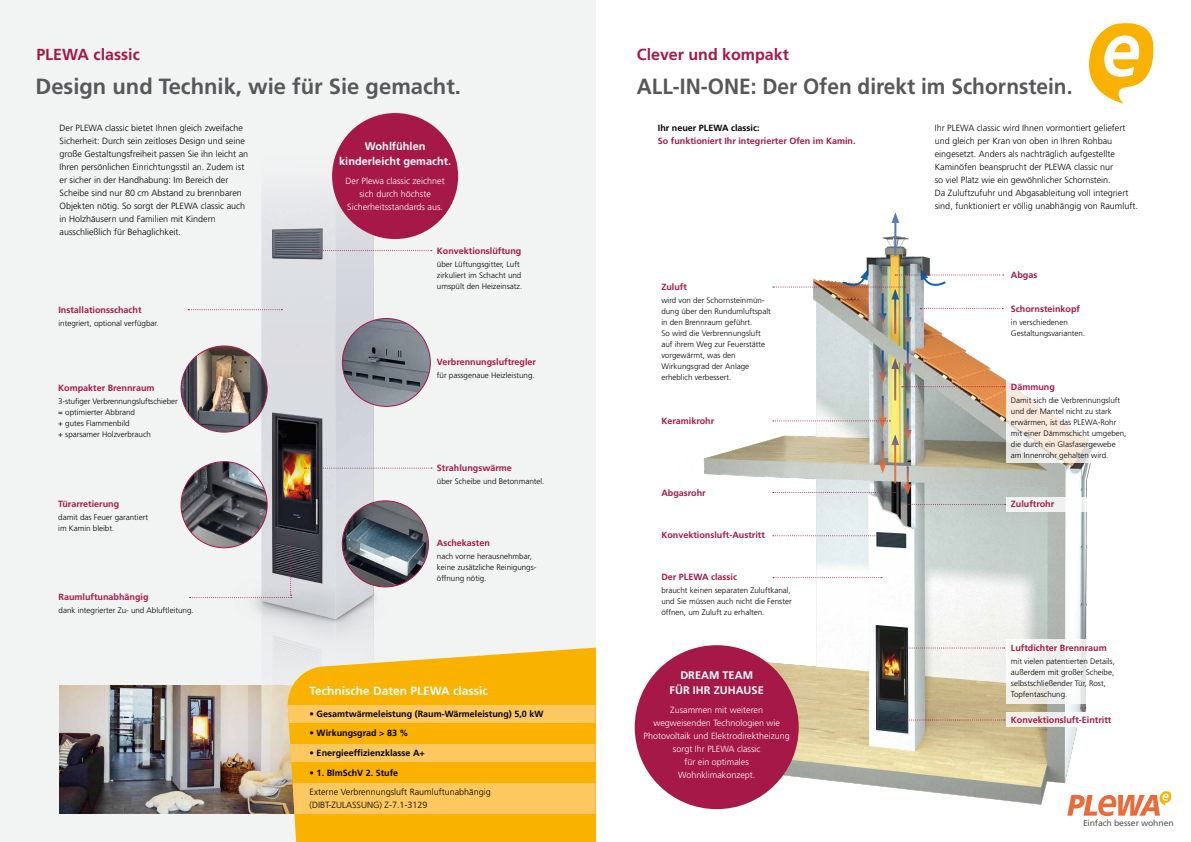
<style>
.page{position:relative;width:1191px;height:842px;background:#fff}
.page>*{position:absolute;margin:0;border:0;box-sizing:border-box;transform-origin:0 0}
.t1{font:700 22px "Frutiger LT Pro";color:#58585a;scale:.95 1}
.t2{font:700 22px "Frutiger LT Pro";color:#58585a}
.t3{font:700 16px "Frutiger LT Pro";color:#a51848}
.t4{font:700 12px "Frutiger LT Pro";color:#fff}
.t5{font:700 11px/15px "Frutiger LT Pro";color:#fff;text-align:center}
.t6{font:300 9px/13px "Frutiger LT Pro";color:#000}
.t7{font:700 9px "Frutiger LT Pro";color:#a51848}
.t8{font:300 9px/13px "Frutiger LT Pro";color:#fff;text-align:center}
.t9{font:700 9px "Frutiger LT Pro";color:#000}
.t10{font:8.7px "Frutiger LT Pro";letter-spacing:-.015em;color:#58585a}
.t11{font:300 8px/11px "Frutiger LT Pro";color:#000}
</style>
<div class="page">
<div style="left:0;top:0;width:595px;height:842px;background:#f2f3f3"></div>
<img style="left:59px;top:686px;width:227px;height:128px">
<img style="left:233px;top:113px;width:156px;height:671px">
<img style="left:636px;top:222px;width:455px;height:588px">
<svg style="left:773px;top:492px;width:122px;height:1px"></svg>
<svg style="left:773px;top:535px;width:117px;height:1px"></svg>
<svg style="left:773px;top:577px;width:109px;height:1px"></svg>
<svg style="left:1006px;top:379px;width:89px;height:84px"></svg>
<svg style="left:901px;top:647px;width:103px;height:1px"></svg>
<svg style="left:188px;top:309px;width:94px;height:1px"></svg>
<svg style="left:189px;top:539px;width:103px;height:59px"></svg>
<div style="left:332px;top:113px;width:126px;height:126px;background:#a51848;border-radius:50%"></div>
<img style="left:342px;top:501px;width:86px;height:86px;border-radius:43px">
<img style="left:181px;top:346px;width:86px;height:86px;border-radius:43px">
<img style="left:181px;top:462px;width:86px;height:86px">
<svg style="left:304px;top:468px;width:128px;height:1px"></svg>
<svg style="left:920px;top:308px;width:83px;height:1px"></svg>
<svg style="left:313px;top:250px;width:119px;height:1px"></svg>
<img style="left:342px;top:318px;width:88px;height:88px;border-radius:44px">
<hr style="left:894px;top:441px;width:2px;height:42px;background:#fff">
<hr style="left:894px;top:219px;width:2px;height:37px;background:#597cb9">
<svg style="left:891px;top:212px;width:8px;height:11px"></svg>
<hr style="left:894px;top:296px;width:2px;height:38px;background:#fff">
<hr style="left:894px;top:365px;width:2px;height:35px;background:#fff">
<hr style="left:881px;top:293px;width:2px;height:24px;background:#fff">
<svg style="left:878px;top:313px;width:8px;height:11px"></svg>
<hr style="left:906px;top:294px;width:2px;height:27px;background:#fff">
<svg style="left:904px;top:317px;width:7px;height:11px"></svg>
<hr style="left:881px;top:350px;width:2px;height:26px;background:#fff">
<hr style="left:881px;top:441px;width:2px;height:25px;background:#fff">
<svg style="left:878px;top:463px;width:8px;height:10px"></svg>
<hr style="left:881px;top:396px;width:2px;height:25px;background:#fff">
<hr style="left:906px;top:342px;width:2px;height:25px;background:#fff">
<img style="left:878px;top:358px;width:126px;height:29px">
<hr style="left:906px;top:408px;width:2px;height:26px;background:#fff">
<hr style="left:906px;top:466px;width:2px;height:22px;background:#fff">
<svg style="left:904px;top:484px;width:7px;height:11px"></svg>
<img style="left:773px;top:269px;width:230px;height:31px">
<svg style="left:773px;top:418px;width:138px;height:27px"></svg>
<svg style="left:1067px;top:790px;width:104px;height:26px"></svg>
<svg style="left:1006px;top:497px;width:85px;height:14px"></svg>
<svg style="left:1006px;top:712px;width:85px;height:15px"></svg>
<svg style="left:1006px;top:639px;width:85px;height:65px"></svg>
<svg style="left:894px;top:719px;width:110px;height:1px"></svg>
<svg style="left:908px;top:504px;width:97px;height:1px"></svg>
<svg style="left:1089px;top:23px;width:65px;height:80px"></svg>
<svg style="left:286px;top:636px;width:309px;height:206px;fill:#f9b200"></svg>
<div style="left:286px;top:705px;width:309px;height:17px;background:#fcc85f"></div>
<div style="left:286px;top:745px;width:309px;height:17px;background:#fcc85f"></div>
<div style="left:286px;top:783px;width:309px;height:31px;background:#fcc85f"></div>
<div style="left:635px;top:645px;width:163px;height:164px;background:#a51848;border-radius:50%"></div>
<h2 class="t3" style="left:36px;top:45px;width:105px">PLEWA classic</h2>
<h1 class="t2" style="left:35px;top:73px;width:427px">Design und Technik, wie für Sie gemacht.</h1>
<p class="t6" style="left:60px;top:122px;width:190px">Der PLEWA classic bietet Ihnen gleich zweifache Sicherheit: Durch sein zeitloses Design und seine große Gestaltungsfreiheit passen Sie ihn leicht an Ihren persönlichen Einrichtungsstil an. Zudem ist er sicher in der Handhabung: Im Bereich der Scheibe sind nur 80 cm Abstand zu brennbaren Objekten nötig. So sorgt der PLEWA classic auch in Holzhäusern und Familien mit Kindern ausschließlich für Behaglichkeit.</p>
<p class="t6" style="left:934px;top:122px;width:205px">Ihr PLEWA classic wird Ihnen vormontiert geliefert und gleich per Kran von oben in Ihren Rohbau eingesetzt. Anders als nachträglich aufgestellte Kaminöfen beansprucht der PLEWA classic nur<br>so viel Platz wie ein gewöhnlicher Schornstein.<br>Da Zuluftzufuhr und Abgasableitung voll integriert sind, funktioniert er völlig unabhängig von Raumluft.</p>
<h2 class="t3" style="left:637px;top:45px;width:154px">Clever und kompakt</h2>
<h1 class="t1" style="left:637px;top:73px;width:460px">ALL-IN-ONE: Der Ofen direkt im Schornstein.</h1>
<p class="t9" style="left:658px;top:123px;width:103px">Ihr neuer PLEWA classic:</p>
<p class="t7" style="left:658px;top:136px;width:199px">So funktioniert Ihr integrierter Ofen im Kamin.</p>
<h3 class="t5" style="left:339px;top:139px;width:113px">Wohlfühlen kinderleicht gemacht.</h3>
<p class="t8" style="left:346px;top:174px;width:100px">Der Plewa classic zeichnet sich durch höchste<br>Sicherheitsstandards aus.</p>
<p class="t7" style="left:58px;top:304px;width:84px">Installationsschacht</p>
<p class="t11" style="left:58px;top:318px;width:102px">integriert, optional verfügbar.</p>
<p class="t7" style="left:58px;top:383px;width:98px">Kompakter Brennraum</p>
<p class="t11" style="left:58px;top:396px;width:121px">3-stufiger Verbrennungsluftschieber = optimierter Abbrand<br>+ gutes Flammenbild<br>+ sparsamer Holzverbrauch</p>
<p class="t7" style="left:58px;top:499px;width:63px">Türarretierung</p>
<p class="t11" style="left:58px;top:512px;width:91px">damit das Feuer garantiert im Kamin bleibt.</p>
<p class="t7" style="left:59px;top:591px;width:92px">Raumluftunabhängig</p>
<p class="t11" style="left:59px;top:604px;width:137px">dank integrierter Zu- und Abluftleitung.</p>
<p class="t7" style="left:437px;top:245px;width:86px">Konvektionslüftung</p>
<p class="t11" style="left:437px;top:259px;width:87px">über Lüftungsgitter, Luft zirkuliert im Schacht und umspült den Heizeinsatz.</p>
<p class="t7" style="left:437px;top:356px;width:101px">Verbrennungsluftregler</p>
<p class="t11" style="left:437px;top:369px;width:99px">für passgenaue Heizleistung.</p>
<p class="t7" style="left:437px;top:463px;width:77px">Strahlungswärme</p>
<p class="t11" style="left:437px;top:476px;width:109px">über Scheibe und Betonmantel.</p>
<p class="t7" style="left:437px;top:538px;width:55px">Aschekasten</p>
<p class="t11" style="left:437px;top:551px;width:101px">nach vorne herausnehmbar, keine zusätzliche Reinigungs&shy;öffnung nötig.</p>
<h3 class="t4" style="left:310px;top:683px;width:180px">Technische Daten PLEWA classic</h3>
<p class="t9" style="left:310px;top:708px;width:235px">• Gesamtwärmeleistung (Raum-Wärmeleistung) 5,0 kW</p>
<p class="t9" style="left:310px;top:728px;width:100px">• Wirkungsgrad &gt; 83 %</p>
<p class="t9" style="left:310px;top:747px;width:117px">• Energieeffizienzklasse A+</p>
<p class="t9" style="left:310px;top:767px;width:90px">• 1. BlmSchV 2. Stufe</p>
<p class="t6" style="left:310px;top:786px;width:183px;line-height:12.5px">Externe Verbrennungsluft Raumluftunabhängig (DIBT-ZULASSUNG) Z-7.1-3129</p>
<p class="t7" style="left:661px;top:281px;width:27px">Zuluft</p>
<p class="t11" style="left:661px;top:295px;width:111px">wird von der Schornsteinmün&shy;dung über den Rundumluftspalt in den Brennraum geführt.<br>So wird die Verbrennungsluft auf ihrem Weg zur Feuerstätte vorgewärmt, was den<br>Wirkungsgrad der Anlage erheblich verbessert.</p>
<p class="t7" style="left:661px;top:416px;width:54px">Keramikrohr</p>
<p class="t7" style="left:661px;top:487px;width:46px">Abgasrohr</p>
<p class="t7" style="left:661px;top:529px;width:105px">Konvektionsluft-Austritt</p>
<p class="t7" style="left:661px;top:572px;width:77px">Der PLEWA classic</p>
<p class="t11" style="left:661px;top:585px;width:132px;text-align:justify">braucht keinen separaten Zuluftkanal, und Sie müssen auch nicht die Fenster öffnen, um Zuluft zu erhalten.</p>
<h3 class="t5" style="left:669px;top:668px;width:96px">DREAM TEAM<br>FÜR IHR ZUHAUSE</h3>
<p class="t8" style="left:643px;top:703px;width:148px">Zusammen mit weiteren wegweisenden Technologien wie<br>Photovoltaik und Elektrodirektheizung sorgt Ihr PLEWA classic<br>für ein optimales<br>Wohnklimakonzept.</p>
<p class="t7" style="left:1011px;top:270px;width:28px">Abgas</p>
<p class="t7" style="left:1011px;top:303px;width:71px">Schornsteinkopf</p>
<p class="t11" style="left:1011px;top:316px;width:76px">in verschiedenen<br>Gestaltungsvarianten.</p>
<p class="t7" style="left:1011px;top:381px;width:46px">Dämmung</p>
<p class="t11" style="left:1011px;top:394px;width:117px">Damit sich die Verbrennungsluft und der Mantel nicht zu stark erwärmen, ist das PLEWA-Rohr mit einer Dämmschicht umgeben, die durch ein Glasfasergewebe am Innenrohr gehalten wird.</p>
<p class="t7" style="left:1011px;top:499px;width:45px">Zuluftrohr</p>
<p class="t7" style="left:1011px;top:642px;width:97px">Luftdichter Brennraum</p>
<p class="t11" style="left:1011px;top:655px;width:105px">mit vielen patentierten Details, außerdem mit großer Scheibe, selbstschließender Tür, Rost,<br>Topfentaschung.</p>
<p class="t7" style="left:1011px;top:714px;width:102px">Konvektionsluft-Eintritt</p>
<p class="t10" style="left:1083px;top:818px;width:92px">Einfach besser wohnen</p>
</div>
